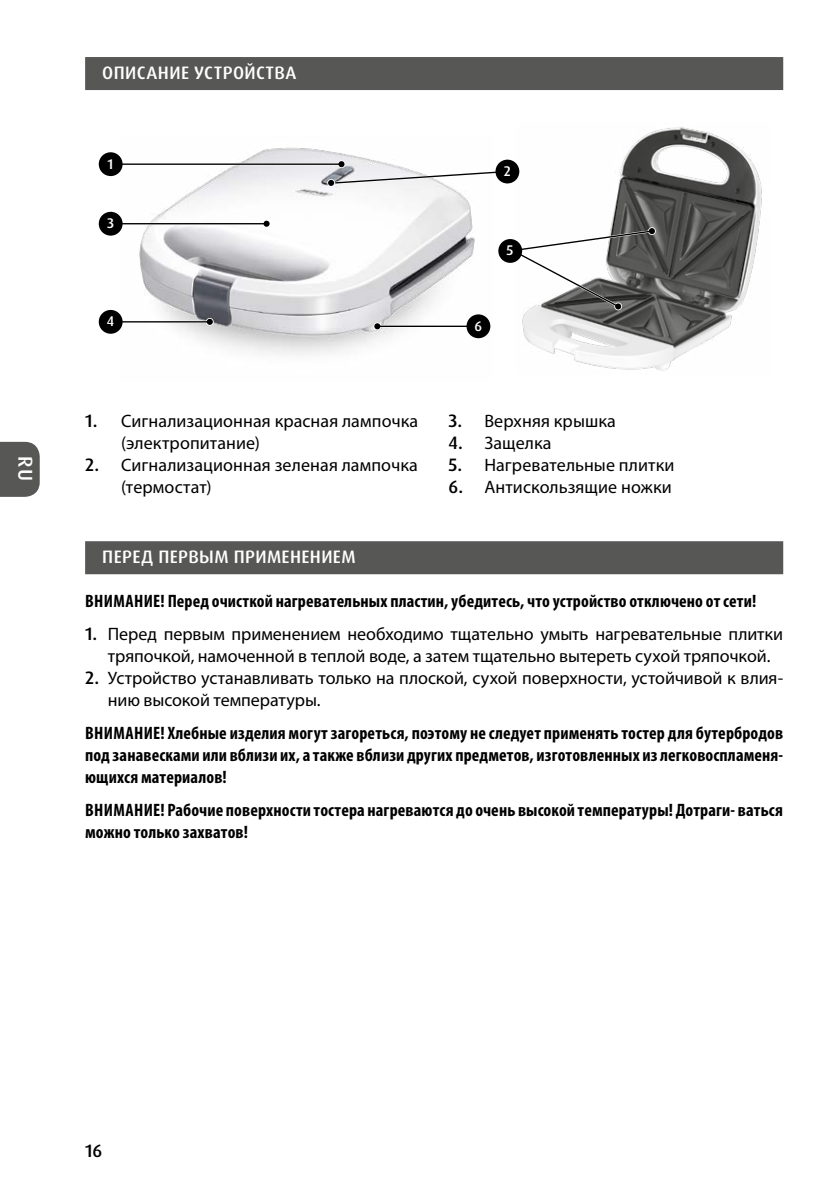
<style>
.page{position:relative;width:840px;height:1191px;background:#fff}
.page>*{position:absolute;margin:0;border:0;box-sizing:border-box;transform-origin:0 0}
.t1{font:500 20px "Dax Pro";color:#fff}
.t2{font:18px/22px "Myriad Pro";color:#000}
.t3{font:700 condensed 18px/22px "Myriad Pro";letter-spacing:.005em;color:#000;text-align:justify}
.t4{font:500 18px "Dax Pro";letter-spacing:.02em;color:#fff}
.t5{font:500 18px "Dax Pro";color:#000}
.t6{font:500 14px "Dax Pro";color:#fff}
.s1{font-family:"Dax Pro";font-weight:500}
</style>
<div class="page">
<svg style="left:0;top:442px;width:40px;height:55px;background:#5f5f5e"></svg>
<div style="left:85px;top:57px;width:697px;height:33px;background:#575756"></div>
<img style="left:120px;top:147px;width:371px;height:208px">
<img style="left:514px;top:127px;width:248px;height:244px">
<div style="left:337px;top:160px;width:8px;height:8px;background:#f5f5f7;border-radius:50%"></div>
<hr style="left:111px;top:163px;width:230px;height:2px;background:#000">
<hr style="left:111px;top:223px;width:155px;height:2px;background:#fff">
<svg style="left:262px;top:220px;width:8px;height:8px"></svg>
<hr style="left:111px;top:223px;width:155px;height:1px;background:#000">
<svg style="left:263px;top:221px;width:6px;height:6px"></svg>
<hr style="left:111px;top:321px;width:99px;height:2px;background:#fff">
<hr style="left:111px;top:321px;width:99px;height:1px;background:#000">
<svg style="left:207px;top:319px;width:6px;height:6px"></svg>
<hr style="left:377px;top:325px;width:99px;height:2px;background:#fff">
<svg style="left:373px;top:322px;width:8px;height:8px"></svg>
<hr style="left:377px;top:326px;width:99px;height:1px;background:#000">
<svg style="left:374px;top:323px;width:6px;height:6px"></svg>
<svg style="left:513px;top:228px;width:141px;height:81px"></svg>
<svg style="left:614px;top:303px;width:7px;height:6px"></svg>
<div style="left:99px;top:152px;width:23px;height:24px;background:#000;border-radius:50%"></div>
<div style="left:99px;top:212px;width:23px;height:24px;background:#000;border-radius:50%"></div>
<div style="left:99px;top:310px;width:23px;height:24px;background:#000;border-radius:50%"></div>
<div style="left:466px;top:314px;width:24px;height:24px;background:#000;border-radius:50%"></div>
<div style="left:498px;top:239px;width:24px;height:24px;background:#000;border-radius:50%"></div>
<svg style="left:328px;top:161px;width:181px;height:25px"></svg>
<div style="left:495px;top:160px;width:24px;height:23px;background:#000;border-radius:50%"></div>
<div style="left:85px;top:541px;width:697px;height:33px;background:#575756"></div>
<p class="t1" style="left:38px;top:456px;width:27px;rotate:90deg">RU</p>
<p class="t4" style="left:102px;top:61px;width:195px">ОПИСАНИЕ УСТРОЙСТВА</p>
<p class="t6" style="left:107px;top:155px;width:7px">1</p>
<p class="t6" style="left:107px;top:214px;width:8px">3</p>
<p class="t6" style="left:503px;top:162px;width:9px">2</p>
<p class="t6" style="left:506px;top:241px;width:8px">5</p>
<p class="t6" style="left:107px;top:312px;width:9px">4</p>
<p class="t6" style="left:474px;top:317px;width:9px">6</p>
<p class="t2" style="left:121px;top:410px;width:298px;text-indent:-36px"><span class="s1">1.</span> Сигнализационная красная лампочка (электропитание)</p>
<p class="t2" style="left:121px;top:454px;width:298px;text-indent:-36px"><span class="s1">2.</span> Сигнализационная зеленая лампочка (термостат)</p>
<p class="t2" style="left:448px;top:410px;width:169px"><span class="s1">3.</span> Верхняя крышка</p>
<p class="t2" style="left:448px;top:432px;width:105px"><span class="s1">4.</span> Защелка</p>
<p class="t2" style="left:448px;top:454px;width:227px"><span class="s1">5.</span> Нагревательные плитки</p>
<p class="t2" style="left:448px;top:476px;width:225px"><span class="s1">6.</span> Антискользящие ножки</p>
<p class="t4" style="left:102px;top:545px;width:255px">ПЕРЕД ПЕРВЫМ ПРИМЕНЕНИЕМ</p>
<p class="t3" style="left:85px;top:590px;width:672px">ВНИМАНИЕ! Перед очисткой нагревательных пластин, убедитесь, что устройство отключено от сети!</p>
<p class="t2" style="left:85px;top:623px;width:699px;text-align:center"><span class="s1">1.</span> Перед первым применением необходимо тщательно умыть нагревательные плитки тряпочкой, намоченной в теплой воде, а затем тщательно вытереть сухой тряпочкой.</p>
<p class="t2" style="left:108px;top:667px;width:676px;text-indent:-23px"><span class="s1">2.</span> Устройство устанавливать только на плоской, сухой поверхности, устойчивой к влия&shy;нию высокой температуры.</p>
<p class="t3" style="left:85px;top:722px;width:699px">ВНИМАНИЕ! Хлебные изделия могут загореться, поэтому не следует применять тостер для бутербродов под занавесками или вблизи их, а также вблизи других предметов, изготовленных из легковоспламеня&shy;ющихся материалов!</p>
<p class="t3" style="left:85px;top:799px;width:699px">ВНИМАНИЕ! Рабочие поверхности тостера нагреваются до очень высокой температуры! Дотраги- ваться можно только захватов!</p>
<p class="t5" style="left:85px;top:1139px;width:19px">16</p>
</div>
